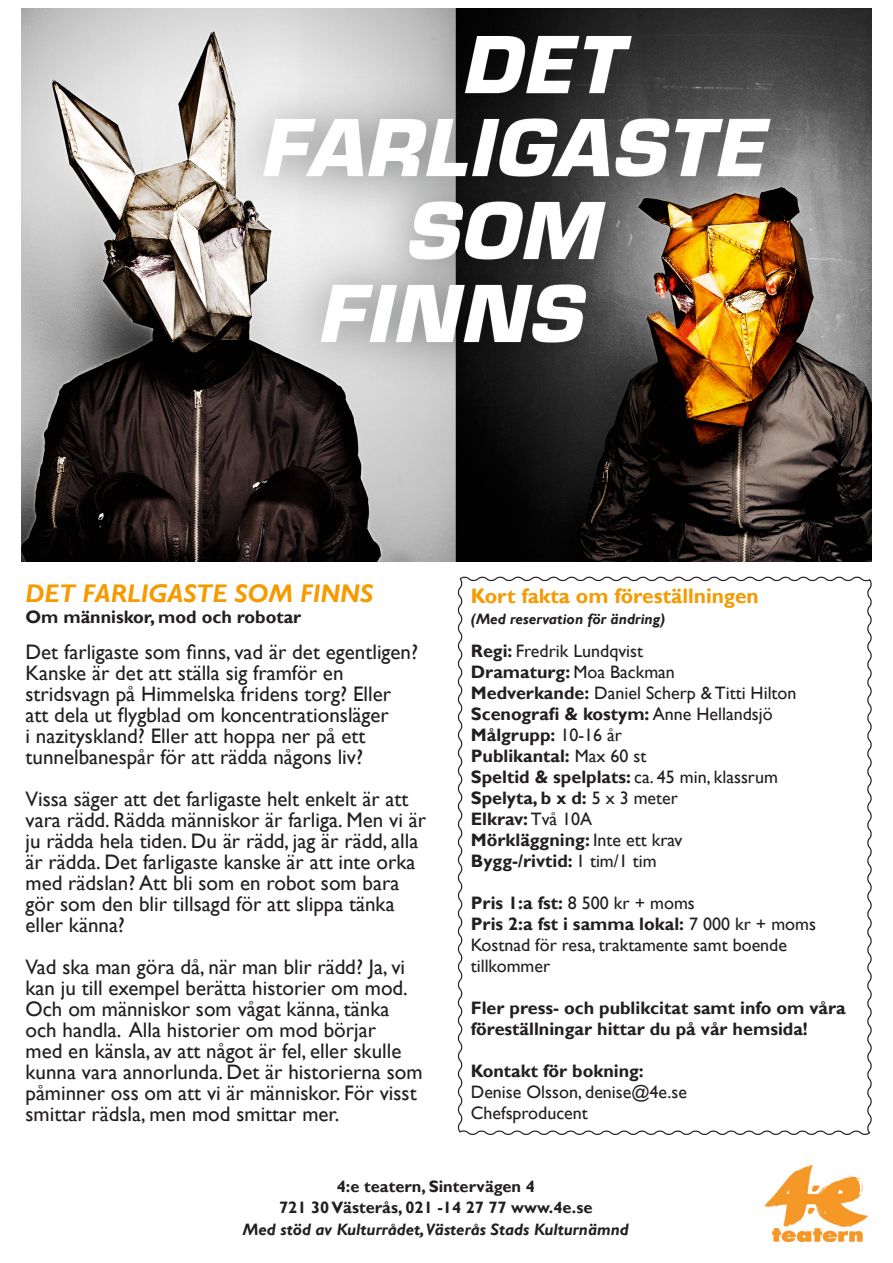
<style>
.page{position:relative;width:893px;height:1263px;background:#fff}
.page>*{position:absolute;margin:0;border:0;box-sizing:border-box;transform-origin:0 0}
.t1{font:italic 700 25.5px "Gill Sans";color:#f59a00}
.t2{font:21px/21px "Gill Sans";color:#231f20}
.No_Spacing{font:700 21px "Gill Sans";color:#f59a00}
.No_Spacing-2{font:700 18px/21px "Gill Sans";color:#231f20}
.No_Spacing-3{font:18px/21px "Gill Sans";color:#231f20}
.No_Spacing-4{font:700 16.5px "Gill Sans";color:#231f20}
.No_Spacing-5{font:italic 700 16.5px "Gill Sans";color:#231f20}
.No_Spacing-6{font:italic 700 15px "Gill Sans";color:#231f20}
.s1{font-weight:700}
.s2{font-weight:400}
</style>
<div class="page">
<svg style="left:457px;top:576px;width:415px;height:559px"></svg>
<img style="left:21px;top:9px;width:851px;height:552px">
<img style="left:765px;top:1165px;width:102px;height:77px">
<p class="t1" style="left:26px;top:578px;width:349px">DET FARLIGASTE SOM FINNS</p>
<p class="No_Spacing-2" style="left:26px;top:607px;width:277px">Om människor, mod och robotar</p>
<p class="t2" style="left:26px;top:642px;width:394px">Det farligaste som finns, vad är det egentligen?<br>Kanske är det att ställa sig framför en stridsvagn på Himmelska fridens torg? Eller att dela ut flygblad om koncentrationsläger<br>i nazityskland? Eller att hoppa ner på ett tunnelbanespår för att rädda någons liv?</p>
<p class="t2" style="left:26px;top:789px;width:402px">Vissa säger att det farligaste helt enkelt är att vara rädd. Rädda människor är farliga. Men vi är ju rädda hela tiden. Du är rädd, jag är rädd, alla är rädda. Det farligaste kanske är att inte orka med rädslan? Att bli som en robot som bara gör som den blir tillsagd för att slippa tänka eller känna?</p>
<p class="t2" style="left:26px;top:957px;width:399px">Vad ska man göra då, när man blir rädd? Ja, vi kan ju till exempel berätta historier om mod.<br>Och om människor som vågat känna, tänka och handla. Alla historier om mod börjar<br>med en känsla, av att något är fel, eller skulle kunna vara annorlunda. Det är historierna som påminner oss om att vi är människor. För visst smittar rädsla, men mod smittar mer.</p>
<p class="No_Spacing" style="left:471px;top:583px;width:289px">Kort fakta om föreställningen</p>
<p class="No_Spacing-6" style="left:471px;top:610px;width:196px">(Med reservation för ändring)</p>
<p class="No_Spacing-3" style="left:471px;top:641px;width:174px"><span class="s1">Regi:</span> Fredrik Lundqvist</p>
<p class="No_Spacing-2" style="left:471px;top:662px;width:206px">Dramaturg: <span class="s2">Moa Backman</span></p>
<p class="No_Spacing-3" style="left:471px;top:683px;width:327px"><span class="s1">Medverkande:</span> Daniel Scherp &amp; Titti Hilton</p>
<p class="No_Spacing-2" style="left:471px;top:704px;width:303px">Scenografi &amp; kostym: <span class="s2">Anne Hellandsjö</span></p>
<p class="No_Spacing-2" style="left:471px;top:725px;width:153px">Målgrupp: <span class="s2">10-16 år</span></p>
<p class="No_Spacing-2" style="left:471px;top:746px;width:177px">Publikantal: <span class="s2">Max 60 st</span></p>
<p class="No_Spacing-2" style="left:471px;top:767px;width:309px">Speltid &amp; spelplats: <span class="s2">ca. 45 min, klassrum</span></p>
<p class="No_Spacing-2" style="left:471px;top:788px;width:209px">Spelyta, b x d: <span class="s2">5 x 3 meter</span></p>
<p class="No_Spacing-2" style="left:471px;top:809px;width:123px">Elkrav: <span class="s2">Två 10A</span></p>
<p class="No_Spacing-2" style="left:471px;top:830px;width:213px">Mörkläggning: <span class="s2">Inte ett krav</span></p>
<p class="No_Spacing-2" style="left:471px;top:851px;width:187px">Bygg-/rivtid: <span class="s2">1 tim/1 tim</span></p>
<p class="No_Spacing-2" style="left:471px;top:893px;width:225px">Pris 1:a fst: <span class="s2">8 500 kr + moms</span></p>
<p class="No_Spacing-2" style="left:471px;top:914px;width:347px">Pris 2:a fst i samma lokal: <span class="s2">7 000 kr + moms</span></p>
<p class="No_Spacing-3" style="left:471px;top:935px;width:318px">Kostnad för resa, traktamente samt boende tillkommer</p>
<p class="No_Spacing-2" style="left:471px;top:998px;width:376px">Fler press- och publikcitat samt info om våra föreställningar hittar du på vår hemsida!</p>
<p class="No_Spacing-2" style="left:471px;top:1061px;width:174px">Kontakt för bokning:</p>
<p class="No_Spacing-3" style="left:471px;top:1082px;width:218px">Denise Olsson, denise@4e.se</p>
<p class="No_Spacing-3" style="left:471px;top:1103px;width:119px">Chefsproducent</p>
<p class="No_Spacing-4" style="left:337px;top:1176px;width:200px">4:e teatern, Sintervägen 4</p>
<p class="No_Spacing-4" style="left:279px;top:1197px;width:315px">721 30 Västerås, 021 -14 27 77 www.4e.se</p>
<p class="No_Spacing-5" style="left:243px;top:1219px;width:387px">Med stöd av Kulturrådet, Västerås Stads Kulturnämnd</p>
</div>
